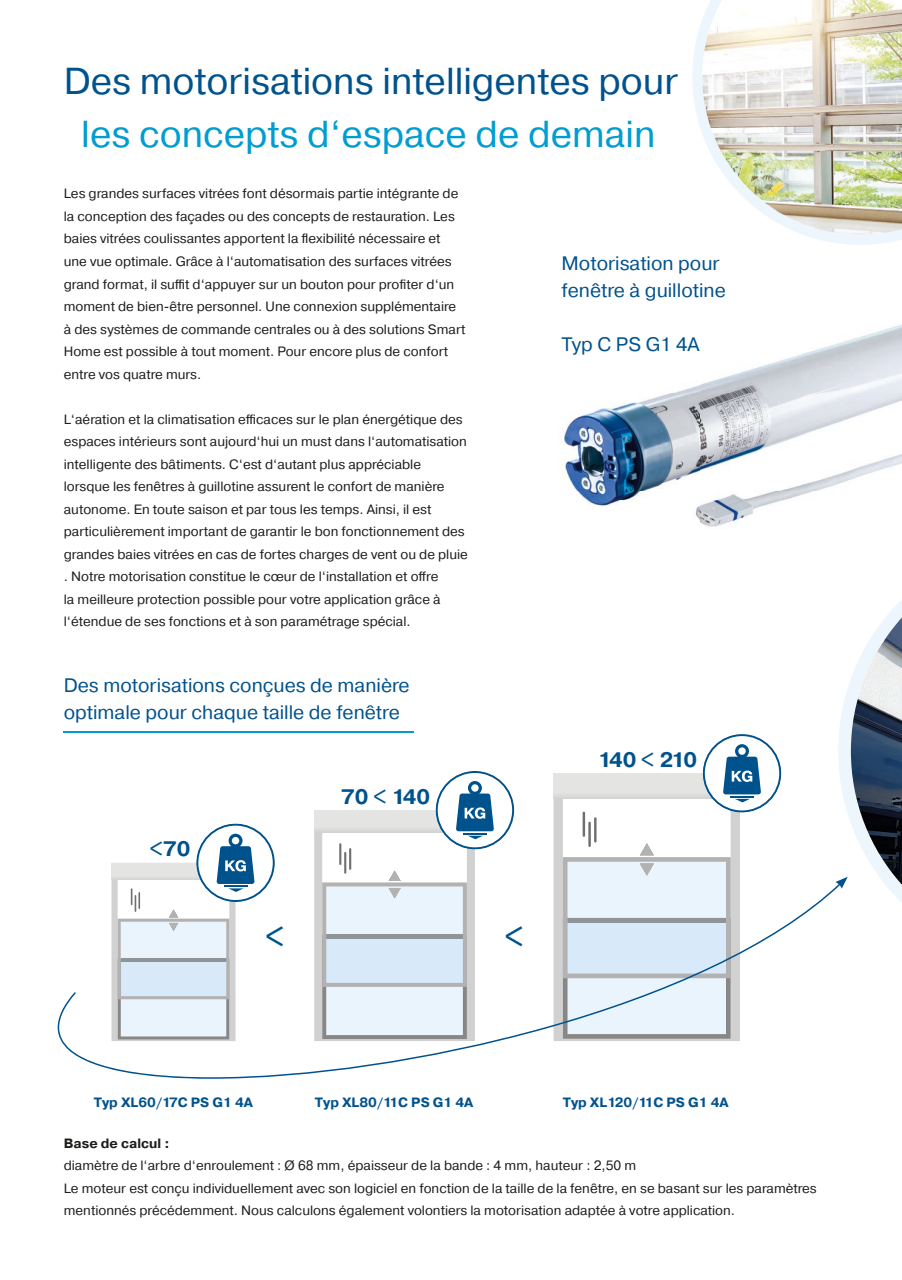
<style>
.page{position:relative;width:902px;height:1280px;background:#fff}
.page>*{position:absolute;margin:0;border:0;box-sizing:border-box;transform-origin:0 0}
.t1{font:37.5px "Pragmatica";color:#00528d}
.t2{font:37.5px "Pragmatica";color:#009dd1}
.t3{font:700 30px "Pragmatica";color:#00528d}
.t4{font:700 21px "Pragmatica";letter-spacing:-.04em;color:#00528d}
.t5{font:19.5px/27px "Pragmatica";color:#00528d}
.t6{font:13.5px/22.5px "Pragmatica";color:#1d1d1b}
.t7{font:700 13.5px "Pragmatica";color:#00528d}
.t8{font:700 13.5px "Pragmatica";color:#1d1d1b}
</style>
<div class="page">
<hr style="left:64px;top:731px;width:350px;height:2px;background:#009dd1">
<img style="left:564px;top:325px;width:337px;height:202px">
<svg style="left:553px;top:799px;width:187px;height:84px"></svg>
<div style="left:553px;top:773px;width:187px;height:19px;background:#e4e4e3"></div>
<div style="left:553px;top:792px;width:187px;height:7px;background:#dcdcdb"></div>
<hr style="left:582px;top:812px;width:3px;height:25px;background:#70706f">
<hr style="left:588px;top:822px;width:2px;height:25px;background:#70706f">
<hr style="left:594px;top:817px;width:2px;height:25px;background:#70706f">
<svg style="left:563px;top:843px;width:167px;height:40px"></svg>
<svg style="left:111px;top:834px;width:143px;height:49px"></svg>
<svg style="left:314px;top:781px;width:180px;height:102px"></svg>
<div style="left:703px;top:735px;width:77px;height:76px;background:#fff;border-radius:50%"></div>
<div style="left:702px;top:734px;width:79px;height:78px;border:2px solid #00528d;border-radius:50%"></div>
<svg style="left:723px;top:744px;width:37px;height:58px"></svg>
<svg style="left:58px;top:883px;width:777px;height:196px"></svg>
<svg style="left:835px;top:601px;width:66px;height:301px"></svg>
<img style="left:850px;top:617px;width:51px;height:268px">
<svg style="left:692px;top:22px;width:209px;height:223px"></svg>
<img style="left:702px;top:0;width:199px;height:235px">
<h1 class="t1" style="left:64px;top:58px;width:616px">Des motorisations intelligentes pour</h1>
<h1 class="t2" style="left:81px;top:111px;width:575px">les concepts d‘espace de demain</h1>
<p class="t6" style="left:64px;top:183px;width:403px">Les grandes surfaces vitrées font désormais partie intégrante de la conception des façades ou des concepts de restauration. Les baies vitrées coulissantes apportent la flexibilité nécessaire et une vue optimale. Grâce à l‘automatisation des surfaces vitrées grand format, il suffit d‘appuyer sur un bouton pour profiter d‘un moment de bien-être personnel. Une connexion supplémentaire à des systèmes de commande centrales ou à des solutions Smart Home est possible à tout moment. Pour encore plus de confort entre vos quatre murs.</p>
<p class="t6" style="left:64px;top:408px;width:405px">L‘aération et la climatisation efficaces sur le plan énergétique des espaces intérieurs sont aujourd‘hui un must dans l‘automatisation intelligente des bâtiments. C‘est d‘autant plus appréciable lorsque les fenêtres à guillotine assurent le confort de manière autonome. En toute saison et par tous les temps. Ainsi, il est particulièrement important de garantir le bon fonctionnement des grandes baies vitrées en cas de fortes charges de vent ou de pluie . Notre motorisation constitue le cœur de l‘installation et offre<br>la meilleure protection possible pour votre application grâce à l‘étendue de ses fonctions et à son paramétrage spécial.</p>
<h3 class="t5" style="left:561px;top:250px;width:166px">Motorisation pour fenêtre à guillotine</h3>
<h3 class="t5" style="left:561px;top:331px;width:139px">Typ C PS G1 4A</h3>
<h3 class="t5" style="left:64px;top:672px;width:347px">Des motorisations conçues de manière optimale pour chaque taille de fenêtre</h3>
<h3 class="t4" style="left:150px;top:835px;width:42px">&lt;70</h3>
<h3 class="t4" style="left:341px;top:783px;width:90px">70 &lt; 140</h3>
<h2 class="t3" style="left:265px;top:917px;width:21px">&lt;</h2>
<h2 class="t3" style="left:505px;top:917px;width:21px">&lt;</h2>
<h3 class="t4" style="left:598px;top:746px;width:100px">140 &lt; 210</h3>
<p class="t7" style="left:94px;top:1094px;width:160px">Typ XL60/17C PS G1 4A</p>
<p class="t7" style="left:315px;top:1094px;width:160px">Typ XL80/11C PS G1 4A</p>
<p class="t7" style="left:562px;top:1094px;width:167px">Typ XL120/11C PS G1 4A</p>
<p class="t8" style="left:64px;top:1134px;width:107px">Base de calcul :</p>
<p class="t6" style="left:64px;top:1154px;width:754px">diamètre de l‘arbre d‘enroulement : Ø 68 mm, épaisseur de la bande : 4 mm, hauteur : 2,50 m<br>Le moteur est conçu individuellement avec son logiciel en fonction de la taille de la fenêtre, en se basant sur les paramètres mentionnés précédemment. Nous calculons également volontiers la motorisation adaptée à votre application.</p>
</div>
